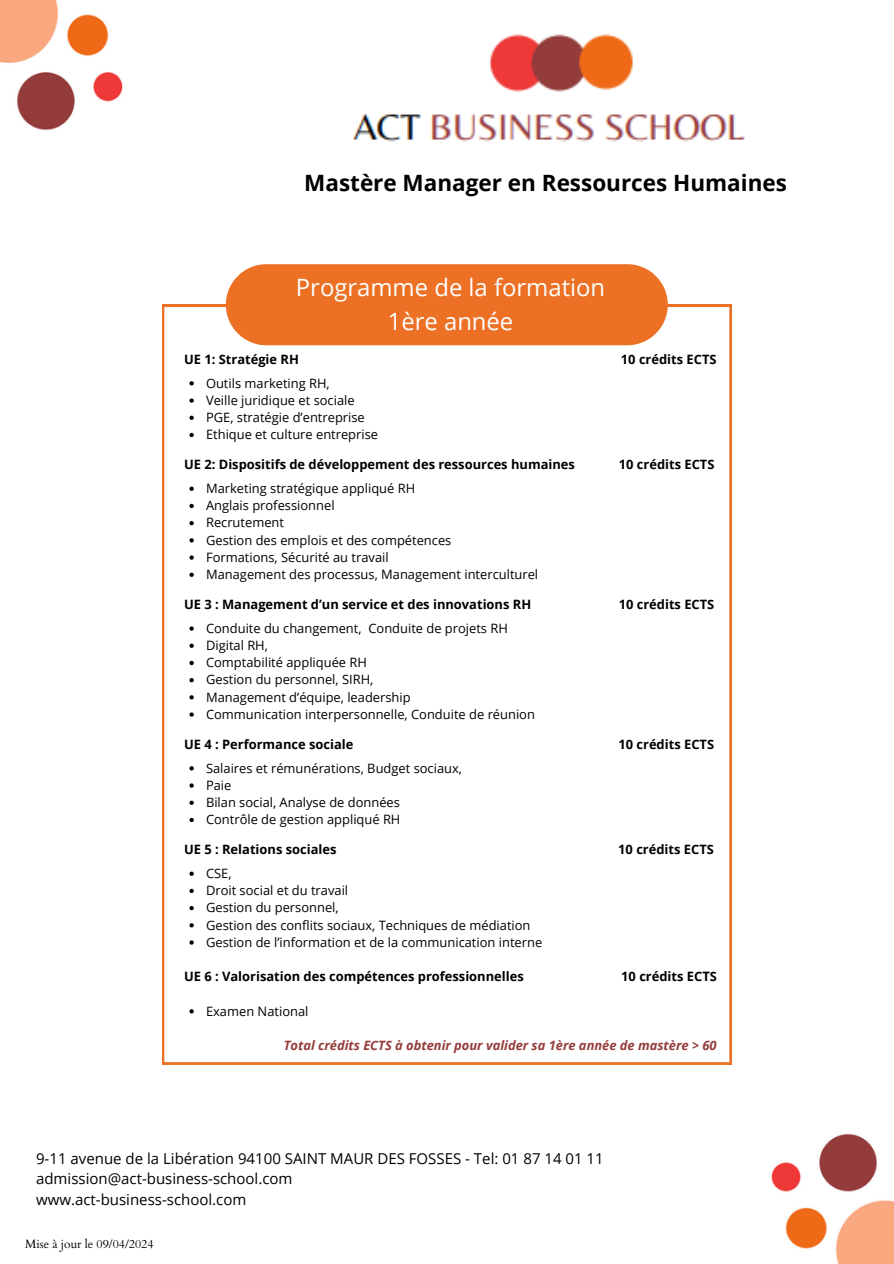
<style>
.page{position:relative;width:894px;height:1264px;background:#fff}
.page>*{position:absolute;margin:0;border:0;box-sizing:border-box;transform-origin:0 0}
.t1{font:23.85px/33.3px "Open Sans";color:#fff;text-align:center}
.t2{font:700 22.5px "Open Sans";color:#000}
.t3{font:15px/20.2px "Open Sans";color:#000}
.t4{font:12.9px "Open Sans";color:#000}
.t5{font:700 12.9px "Open Sans";color:#000}
.t6{font:italic 700 12.9px "Open Sans";color:#953c3c}
.t7{font:12px "Cardo";color:#000}
</style>
<div class="page">
<img style="left:0;top:0;width:123px;height:131px">
<img style="left:352px;top:34px;width:393px;height:108px">
<img style="left:771px;top:1133px;width:122px;height:130px">
<svg style="left:162px;top:305px;width:569px;height:759px"></svg>
<div style="left:226px;top:264px;width:441px;height:81px;background:#ec7125;border-radius:41px"></div>
<svg style="left:189px;top:381px;width:5px;height:4px"></svg>
<svg style="left:189px;top:398px;width:5px;height:5px"></svg>
<svg style="left:189px;top:415px;width:5px;height:5px"></svg>
<svg style="left:189px;top:433px;width:5px;height:4px"></svg>
<svg style="left:189px;top:486px;width:5px;height:5px"></svg>
<svg style="left:189px;top:504px;width:5px;height:4px"></svg>
<svg style="left:189px;top:521px;width:5px;height:4px"></svg>
<svg style="left:189px;top:538px;width:5px;height:4px"></svg>
<svg style="left:189px;top:555px;width:5px;height:4px"></svg>
<svg style="left:189px;top:572px;width:5px;height:5px"></svg>
<svg style="left:189px;top:626px;width:5px;height:4px"></svg>
<svg style="left:189px;top:643px;width:5px;height:5px"></svg>
<svg style="left:189px;top:660px;width:5px;height:5px"></svg>
<svg style="left:189px;top:678px;width:5px;height:4px"></svg>
<svg style="left:189px;top:695px;width:5px;height:4px"></svg>
<svg style="left:189px;top:712px;width:5px;height:4px"></svg>
<svg style="left:189px;top:766px;width:5px;height:4px"></svg>
<svg style="left:189px;top:783px;width:5px;height:4px"></svg>
<svg style="left:189px;top:800px;width:5px;height:5px"></svg>
<svg style="left:189px;top:817px;width:5px;height:5px"></svg>
<svg style="left:189px;top:871px;width:5px;height:4px"></svg>
<svg style="left:189px;top:888px;width:5px;height:5px"></svg>
<svg style="left:189px;top:906px;width:5px;height:4px"></svg>
<svg style="left:189px;top:923px;width:5px;height:4px"></svg>
<svg style="left:189px;top:940px;width:5px;height:4px"></svg>
<svg style="left:189px;top:1009px;width:5px;height:4px"></svg>
<h4 class="t2" style="left:304px;top:167px;width:484px">Mastère Manager en Ressources Humaines</h4>
<p class="t1" style="left:296px;top:270px;width:310px">Programme de la formation<br>1ère année</p>
<p class="t5" style="left:184px;top:350px;width:116px">UE 1: Stratégie RH</p>
<p class="t5" style="left:620px;top:350px;width:97px">10 crédits ECTS</p>
<p class="t4" style="left:206px;top:374px;width:125px">Outils marketing RH,</p>
<h4 class="t4" style="left:206px;top:391px;width:150px">Veille juridique et sociale</h4>
<p class="t4" style="left:206px;top:408px;width:160px">PGE, stratégie d’entreprise</p>
<p class="t4" style="left:206px;top:425px;width:173px">Ethique et culture entreprise</p>
<p class="t5" style="left:184px;top:455px;width:392px">UE 2: Dispositifs de développement des ressources humaines</p>
<p class="t5" style="left:618px;top:455px;width:97px">10 crédits ECTS</p>
<p class="t4" style="left:206px;top:479px;width:211px">Marketing stratégique appliqué RH</p>
<p class="t4" style="left:206px;top:496px;width:130px">Anglais professionnel</p>
<p class="t4" style="left:206px;top:513px;width:79px">Recrutement</p>
<h4 class="t4" style="left:206px;top:531px;width:247px">Gestion des emplois et des compétences</h4>
<p class="t4" style="left:206px;top:548px;width:184px">Formations, Sécurité au travail</p>
<p class="t4" style="left:206px;top:565px;width:333px">Management des processus, Management interculturel</p>
<p class="t5" style="left:184px;top:595px;width:348px">UE 3 : Management d’un service et des innovations RH</p>
<p class="t5" style="left:618px;top:595px;width:97px">10 crédits ECTS</p>
<p class="t4" style="left:206px;top:619px;width:303px">Conduite du changement, Conduite de projets RH</p>
<p class="t4" style="left:206px;top:636px;width:63px">Digital RH,</p>
<p class="t4" style="left:206px;top:653px;width:162px">Comptabilité appliquée RH</p>
<h4 class="t4" style="left:206px;top:670px;width:169px">Gestion du personnel, SIRH,</h4>
<p class="t4" style="left:206px;top:688px;width:206px">Management d’équipe, leadership</p>
<p class="t4" style="left:206px;top:705px;width:330px">Communication interpersonnelle, Conduite de réunion</p>
<p class="t5" style="left:184px;top:735px;width:171px">UE 4 : Performance sociale</p>
<p class="t5" style="left:618px;top:735px;width:97px">10 crédits ECTS</p>
<p class="t4" style="left:206px;top:758px;width:257px">Salaires et rémunérations, Budget sociaux,</p>
<h4 class="t4" style="left:206px;top:776px;width:27px">Paie</h4>
<p class="t4" style="left:206px;top:793px;width:195px">Bilan social, Analyse de données</p>
<p class="t4" style="left:206px;top:810px;width:196px">Contrôle de gestion appliqué RH</p>
<p class="t5" style="left:184px;top:840px;width:154px">UE 5 : Relations sociales</p>
<p class="t5" style="left:618px;top:840px;width:97px">10 crédits ECTS</p>
<p class="t4" style="left:206px;top:864px;width:27px">CSE,</p>
<p class="t4" style="left:206px;top:881px;width:144px">Droit social et du travail</p>
<h4 class="t4" style="left:206px;top:898px;width:134px">Gestion du personnel,</h4>
<p class="t4" style="left:206px;top:915px;width:326px">Gestion des conflits sociaux, Techniques de médiation</p>
<h4 class="t4" style="left:206px;top:933px;width:337px">Gestion de l’information et de la communication interne</h4>
<h3 class="t5" style="left:184px;top:967px;width:341px">UE 6 : Valorisation des compétences professionnelles</h3>
<h3 class="t5" style="left:621px;top:967px;width:97px">10 crédits ECTS</h3>
<p class="t4" style="left:206px;top:1001px;width:104px">Examen National</p>
<p class="t6" style="left:284px;top:1036px;width:434px">Total crédits ECTS à obtenir pour valider sa 1ère année de mastère &gt; 60</p>
<h2 class="t3" style="left:36px;top:1148px;width:569px">9-11 avenue de la Libération 94100 SAINT MAUR DES FOSSES - Tel: 01 87 14 01 11 admission@act-business-school.com<br>www.act-business-school.com</h2>
<p class="t7" style="left:25px;top:1235px;width:130px">Mise à jour le 09/04/2024</p>
</div>
